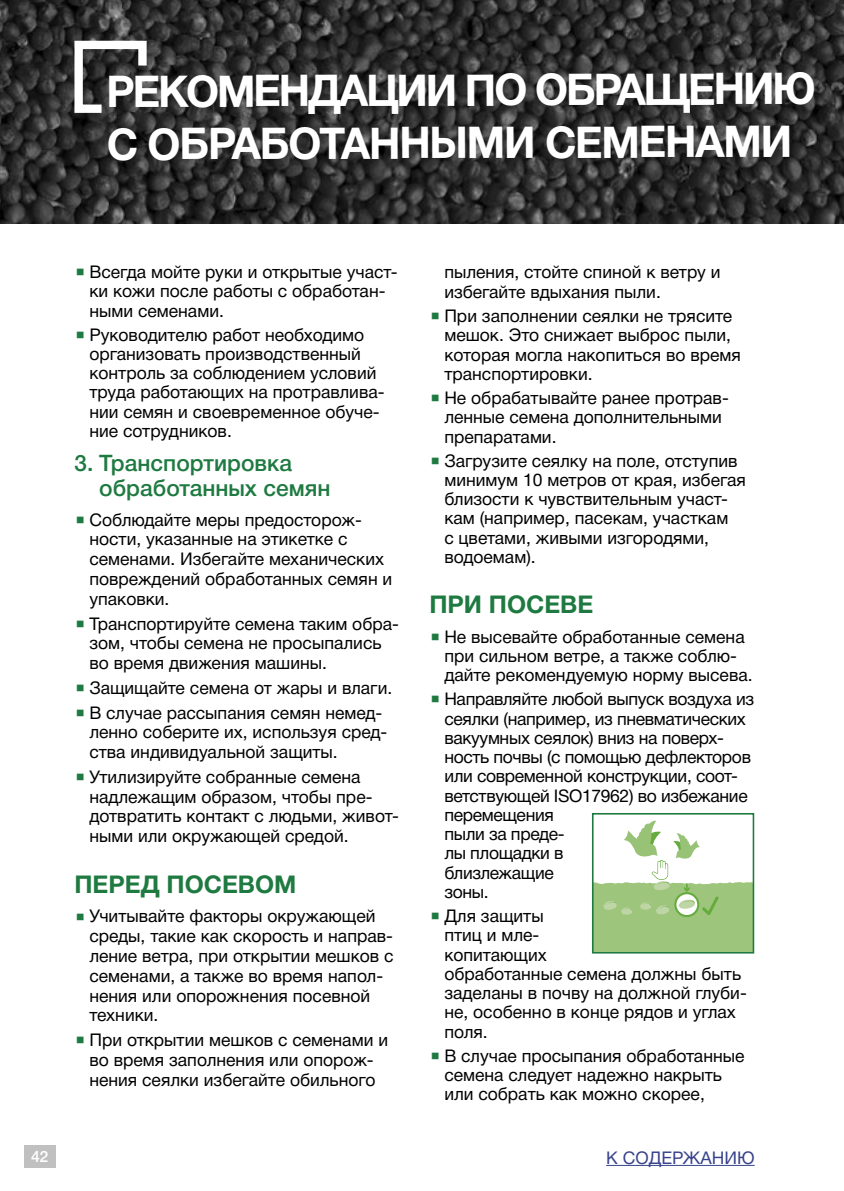
<style>
.page{position:relative;width:844px;height:1191px;background:#fff}
.page>*{position:absolute;margin:0;border:0;box-sizing:border-box;transform-origin:0 0}
.t1{font:700 43.93px/52.7px "Helvetica Neue Cyr";letter-spacing:-.05em;color:#fff}
.t2{font:700 42px "Helvetica Neue Cyr";color:#1f7a41}
.t3{font:700 24.5px "Helvetica Neue Cyr";color:#1f7a41}
.t4{font:500 22.75px/24.5px "Helvetica Neue Cyr";color:#1f7a41}
.t5{font:17.5px/19.2px "Helvetica Neue Cyr";color:#000}
.t6{font:17.5px/19.2px "Helvetica Neue Cyr";letter-spacing:-.02em;color:#000}
.t7{font:17.5px "Helvetica Neue Cyr";color:#38438c}
.t8{font:500 15.75px "Helvetica Neue Cyr";color:#fff}
</style>
<div class="page">
<div style="left:24px;top:1145px;width:32px;height:22px;background:#c0c0c0"></div>
<hr style="left:606px;top:1165px;width:148px;height:1px;background:#38438c">
<img style="left:0;top:0;width:843px;height:223px">
<svg style="left:70px;top:37px;width:81px;height:80px"></svg>
<svg style="left:594px;top:820px;width:157px;height:130px"></svg>
<div style="left:591px;top:813px;width:163px;height:140px;border:2px solid #1f7a41"></div>
<h1 class="t1" style="left:106px;top:64px;width:711px">РЕКОМЕНДАЦИИ ПО ОБРАЩЕНИЮ<br>С ОБРАБОТАННЫМИ СЕМЕНАМИ</h1>
<h2 class="t2" style="left:74px;top:246px;width:13px">·</h2>
<p class="t5" style="left:89px;top:262px;width:309px">Всегда мойте руки и открытые участ&shy;ки кожи после работы с обработан&shy;ными семенами.</p>
<h2 class="t2" style="left:74px;top:309px;width:13px">·</h2>
<p class="t5" style="left:89px;top:325px;width:297px">Руководителю работ необходимо организовать производственный контроль за соблюдением условий труда работающих на протравлива&shy;нии семян и своевременное обуче&shy;ние сотрудников.</p>
<h3 class="t4" style="left:99px;top:451px;width:233px;text-indent:-25px">3. Транспортировка обработанных семян</h3>
<h2 class="t2" style="left:74px;top:494px;width:13px">·</h2>
<p class="t5" style="left:89px;top:510px;width:304px;line-height:19.8px">Соблюдайте меры предосторож&shy;ности, указанные на этикетке с семенами. Избегайте механических повреждений обработанных семян и упаковки.</p>
<h2 class="t2" style="left:74px;top:597px;width:13px">·</h2>
<p class="t5" style="left:89px;top:613px;width:311px;line-height:19.8px">Транспортируйте семена таким обра&shy;зом, чтобы семена не просыпались во время движения машины.</p>
<h2 class="t2" style="left:74px;top:662px;width:13px">·</h2>
<p class="t5" style="left:89px;top:678px;width:304px">Защищайте семена от жары и влаги.</p>
<h2 class="t2" style="left:74px;top:686px;width:13px">·</h2>
<p class="t5" style="left:89px;top:702px;width:299px;line-height:19.8px">В случае рассыпания семян немед&shy;ленно соберите их, используя сред&shy;ства индивидуальной защиты.</p>
<h2 class="t2" style="left:74px;top:751px;width:13px">·</h2>
<p class="t5" style="left:89px;top:767px;width:311px;line-height:19.8px">Утилизируйте собранные семена надлежащим образом, чтобы пре&shy;дотвратить контакт с людьми, живот&shy;ными или окружающей средой.</p>
<h3 class="t3" style="left:74px;top:870px;width:223px">ПЕРЕД ПОСЕВОМ</h3>
<h2 class="t2" style="left:74px;top:890px;width:13px">·</h2>
<p class="t5" style="left:89px;top:906px;width:306px;line-height:19.8px">Учитывайте факторы окружающей среды, такие как скорость и направ&shy;ление ветра, при открытии мешков с семенами, а также во время напол&shy;нения или опорожнения посевной техники.</p>
<h2 class="t2" style="left:74px;top:1014px;width:13px">·</h2>
<p class="t5" style="left:89px;top:1030px;width:300px;line-height:19.8px">При открытии мешков с семенами и во время заполнения или опорож&shy;нения сеялки избегайте обильного</p>
<p class="t5" style="left:444px;top:262px;width:278px;line-height:19.8px">пыления, стойте спиной к ветру и избегайте вдыхания пыли.</p>
<h2 class="t2" style="left:429px;top:290px;width:13px">·</h2>
<p class="t5" style="left:444px;top:306px;width:298px">При заполнении сеялки не трясите мешок. Это снижает выброс пыли, которая могла накопиться во время транспортировки.</p>
<h2 class="t2" style="left:429px;top:372px;width:13px">·</h2>
<p class="t5" style="left:444px;top:388px;width:286px">Не обрабатывайте ранее протрав&shy;ленные семена дополнительными препаратами.</p>
<h2 class="t2" style="left:429px;top:435px;width:13px">·</h2>
<p class="t5" style="left:444px;top:451px;width:303px">Загрузите сеялку на поле, отступив минимум 10 метров от края, избегая близости к чувствительным участ&shy;кам (например, пасекам, участкам<br>с цветами, живыми изгородями, водоемам).</p>
<h3 class="t3" style="left:429px;top:591px;width:165px">ПРИ ПОСЕВЕ</h3>
<h2 class="t2" style="left:429px;top:611px;width:13px">·</h2>
<p class="t5" style="left:444px;top:627px;width:310px">Не высевайте обработанные семена при сильном ветре, а также соблю&shy;дайте рекомендуемую норму высева.</p>
<h2 class="t2" style="left:429px;top:673px;width:13px">·</h2>
<p class="t6" style="left:444px;top:689px;width:311px">Направляйте любой выпуск воздуха из сеялки (например, из пневматических вакуумных сеялок) вниз на поверх&shy;ность почвы (с помощью дефлекторов или современной конструкции, соот&shy;ветствующей ISO17962) во избежание перемещения<br>пыли за преде-<br>лы площадки в<br>близлежащие<br>зоны.</p>
<h2 class="t2" style="left:429px;top:890px;width:13px">·</h2>
<p class="t5" style="left:444px;top:906px;width:304px">Для защиты<br>птиц и мле-<br>копитающих<br>обработанные семена должны быть заделаны в почву на должной глуби&shy;не, особенно в конце рядов и углах поля.</p>
<h2 class="t2" style="left:429px;top:1030px;width:13px">·</h2>
<p class="t5" style="left:444px;top:1046px;width:302px">В случае просыпания обработанные семена следует надежно накрыть или собрать как можно скорее,</p>
<p class="t8" style="left:31px;top:1147px;width:19px">42</p>
<p class="t7" style="left:606px;top:1147px;width:150px">К СОДЕРЖАНИЮ</p>
</div>
